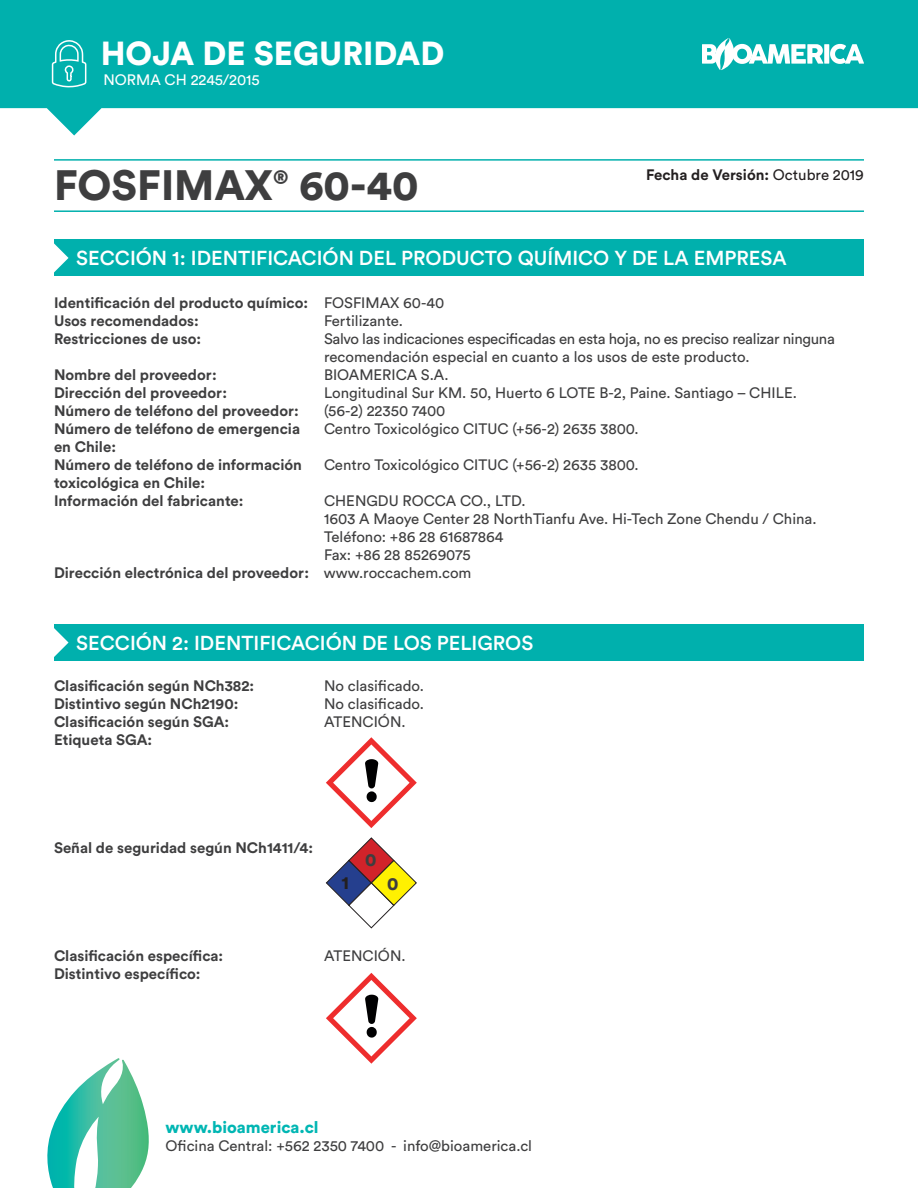
<style>
.page{position:relative;width:918px;height:1188px;background:#fff}
.page>*{position:absolute;margin:0;border:0;box-sizing:border-box;transform-origin:0 0}
.t1{font:900 42px "Circular Std";color:#3e3e3f}
.t2{font:900 33px "Circular Std";color:#fff}
.t3{font:500 20.1px "Circular Std";color:#fff}
.t4{font:900 18px "Circular Std";color:#3e3e3f}
.t5{font:900 18px "Circular Std";color:#231f20}
.t6{font:900 16.5px "Circular Std";color:#00b6b3}
.t7{font:700 15px/18px "Circular Std";color:#3e3e3f}
.t8{font:15px "Circular Std";color:#3e3e3f}
.t9{font:15px/18px "Circular Std";letter-spacing:-.02em;color:#3e3e3f}
.t10{font:700 15px "Circular Std";color:#231f20}
.t11{font:15px "Circular Std";color:#fff}
.s1{font-size:36px}
.s2{font-weight:400}
</style>
<div class="page">
<svg style="left:47px;top:1058px;width:102px;height:130px"></svg>
<svg style="left:0;top:0;width:918px;height:136px;fill:#00b0ad"></svg>
<svg style="left:702px;top:38px;width:162px;height:32px"></svg>
<svg style="left:51px;top:39px;width:36px;height:49px;background:#32bfbd"></svg>
<div style="left:54px;top:240px;width:810px;height:36px;background:#00b0ad"></div>
<div style="left:54px;top:624px;width:810px;height:37px;background:#00b0ad"></div>
<hr style="left:54px;top:210px;width:810px;height:2px;background:#00b0ad">
<hr style="left:54px;top:159px;width:810px;height:2px;background:#00b0ad">
<svg style="left:54px;top:239px;width:15px;height:34px"></svg>
<svg style="left:54px;top:628px;width:15px;height:29px"></svg>
<svg style="left:325px;top:837px;width:92px;height:92px"></svg>
<svg style="left:326px;top:737px;width:91px;height:91px"></svg>
<svg style="left:326px;top:973px;width:91px;height:91px"></svg>
<h2 class="t2" style="left:101px;top:31px;width:345px">HOJA DE SEGURIDAD</h2>
<p class="t11" style="left:104px;top:70px;width:158px">NORMA CH 2245/2015</p>
<h1 class="t1" style="left:54px;top:157px;width:366px">FOSFIMAX<span class="s1">®</span> 60-40</h1>
<p class="t10" style="left:646px;top:165px;width:219px">Fecha de Versión: <span class="s2">Octubre 2019</span></p>
<h3 class="t3" style="left:76px;top:246px;width:712px">SECCIÓN 1: IDENTIFICACIÓN DEL PRODUCTO QUÍMICO Y DE LA EMPRESA</h3>
<p class="t7" style="left:54px;top:293px;width:392px">Identificación del producto químico: <span class="s2">FOSFIMAX 60-40<br></span>Usos recomendados:</p>
<p class="t8" style="left:324px;top:311px;width:81px">Fertilizante.</p>
<p class="t7" style="left:54px;top:329px;width:149px">Restricciones de uso:</p>
<p class="t9" style="left:324px;top:329px;width:512px">Salvo las indicaciones especificadas en esta hoja, no es preciso realizar ninguna recomendación especial en cuanto a los usos de este producto.</p>
<p class="t7" style="left:54px;top:365px;width:164px">Nombre del proveedor:</p>
<p class="t8" style="left:324px;top:365px;width:126px">BIOAMERICA S.A.</p>
<p class="t7" style="left:54px;top:383px;width:175px">Dirección del proveedor:</p>
<p class="t8" style="left:324px;top:383px;width:474px">Longitudinal Sur KM. 50, Huerto 6 LOTE B-2, Paine. Santiago – CHILE.</p>
<p class="t7" style="left:54px;top:401px;width:246px">Número de teléfono del proveedor:</p>
<p class="t8" style="left:324px;top:401px;width:123px">(56-2) 22350 7400</p>
<p class="t7" style="left:54px;top:419px;width:248px">Número de teléfono de emergencia</p>
<p class="t8" style="left:324px;top:419px;width:316px">Centro Toxicológico CITUC (+56-2) 2635 3800.</p>
<p class="t7" style="left:54px;top:437px;width:249px">en Chile:<br>Número de teléfono de información</p>
<p class="t8" style="left:324px;top:455px;width:316px">Centro Toxicológico CITUC (+56-2) 2635 3800.</p>
<p class="t7" style="left:54px;top:473px;width:191px">toxicológica en Chile:<br>Información del fabricante:</p>
<p class="t8" style="left:324px;top:491px;width:203px">CHENGDU ROCCA CO., LTD.</p>
<p class="t8" style="left:324px;top:509px;width:494px">1603 A Maoye Center 28 NorthTianfu Ave. Hi-Tech Zone Chendu / China.</p>
<p class="t8" style="left:324px;top:527px;width:181px">Teléfono: +86 28 61687864</p>
<p class="t8" style="left:324px;top:545px;width:148px">Fax: +86 28 85269075</p>
<p class="t7" style="left:54px;top:563px;width:419px">Dirección electrónica del proveedor: <span class="s2">www.roccachem.com</span></p>
<h3 class="t3" style="left:76px;top:630px;width:459px">SECCIÓN 2: IDENTIFICACIÓN DE LOS PELIGROS</h3>
<p class="t7" style="left:54px;top:676px;width:202px">Clasificación según NCh382:</p>
<p class="t8" style="left:324px;top:677px;width:102px">No clasificado.</p>
<p class="t7" style="left:54px;top:694px;width:186px">Distintivo según NCh2190:</p>
<p class="t8" style="left:324px;top:695px;width:102px">No clasificado.</p>
<p class="t7" style="left:54px;top:712px;width:177px">Clasificación según SGA:</p>
<p class="t8" style="left:324px;top:713px;width:83px">ATENCIÓN.</p>
<p class="t7" style="left:54px;top:730px;width:100px">Etiqueta SGA:</p>
<p class="t7" style="left:54px;top:838px;width:261px">Señal de seguridad según NCh1411/4:</p>
<p class="t4" style="left:365px;top:848px;width:13px">0</p>
<p class="t5" style="left:342px;top:871px;width:9px">1</p>
<p class="t4" style="left:387px;top:871px;width:13px">0</p>
<p class="t7" style="left:54px;top:946px;width:171px">Clasificación específica:</p>
<p class="t8" style="left:324px;top:947px;width:83px">ATENCIÓN.</p>
<p class="t7" style="left:54px;top:964px;width:148px">Distintivo específico:</p>
<p class="t6" style="left:166px;top:1117px;width:155px">www.bioamerica.cl</p>
<p class="t8" style="left:166px;top:1137px;width:368px">Oficina Central: +562 2350 7400 - info@bioamerica.cl</p>
</div>
